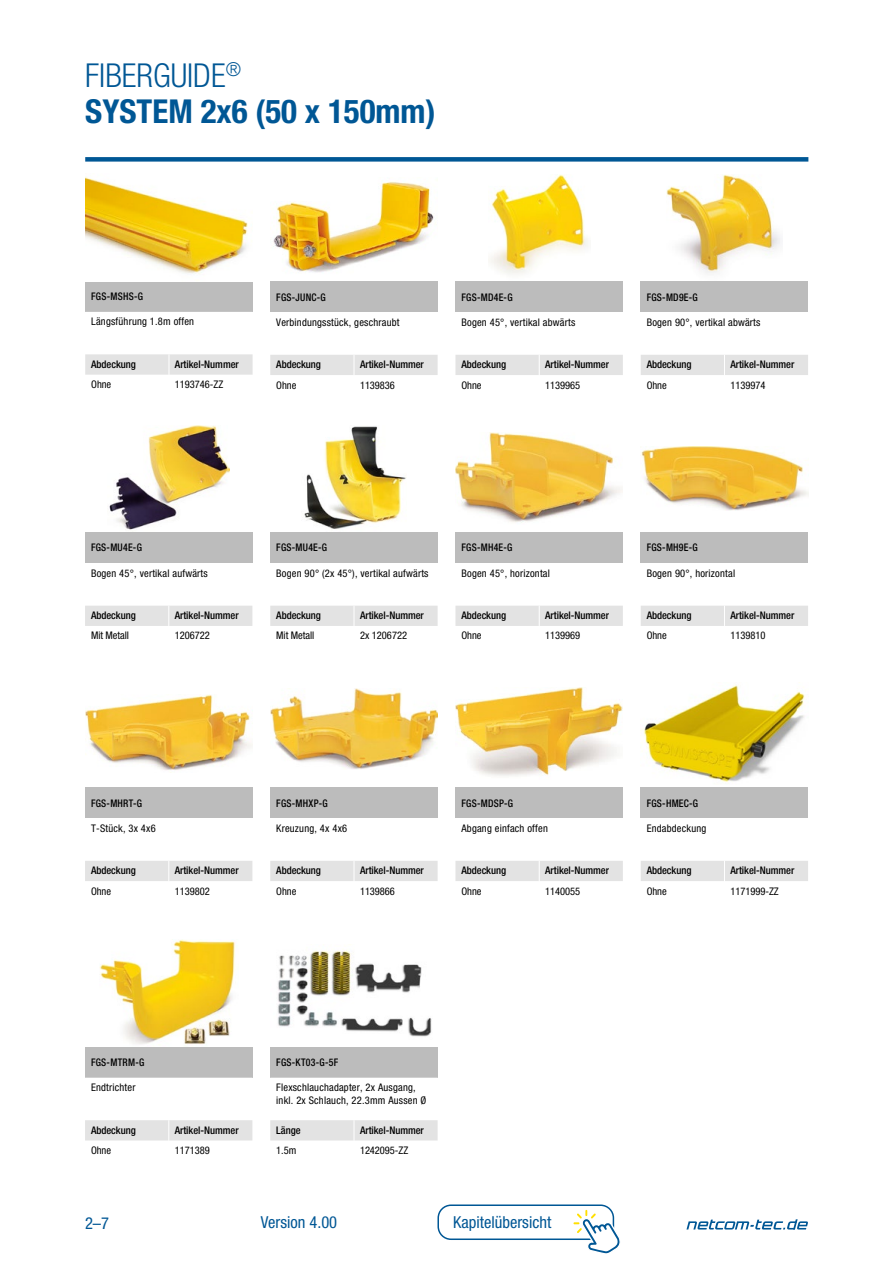
<style>
.page{position:relative;width:893px;height:1263px;background:#fff}
.page>*{position:absolute;margin:0;border:0;box-sizing:border-box;transform-origin:0 0}
.t1{font:700 condensed 33px/36px "Helvetica Neue LT Std";color:#005795}
.t2{font:condensed 16.5px "Helvetica Neue LT Std";color:#005795}
.t3{font:condensed 10.5px/12.6px "Helvetica Neue LT Std";letter-spacing:.02em;color:#000}
.t4{font:500 condensed 10.5px "Helvetica Neue LT Std";letter-spacing:-.005em;color:#000}
.t5{font:500 condensed 10.5px "Helvetica Neue LT Std";letter-spacing:-.005em;color:#000;scale:.93 1}
.t6{font:condensed 10.5px "Helvetica Neue LT Std";letter-spacing:-.005em;color:#000}
.t7{font:500 condensed 10.5px "Helvetica Neue LT Std";letter-spacing:.025em;color:#000;scale:.93 1}
.t8{font:condensed 10.5px "Helvetica Neue LT Std";color:#000}
.s1{font-weight:300}
</style>
<div class="page">
<svg style="left:686px;top:1219px;width:122px;height:10px"></svg>
<div style="left:437px;top:1204px;width:177px;height:36px;border:2px solid #005795;border-radius:13px"></div>
<svg style="left:573px;top:1210px;width:47px;height:44px"></svg>
<div style="left:85px;top:157px;width:723px;height:5px;background:#005795"></div>
<div style="left:270px;top:281px;width:168px;height:31px;background:#bcbcbc"></div>
<div style="left:270px;top:355px;width:168px;height:20px;background:#e3e3e3"></div>
<img style="left:273px;top:181px;width:161px;height:91px">
<div style="left:455px;top:281px;width:168px;height:31px;background:#bcbcbc"></div>
<div style="left:455px;top:355px;width:168px;height:20px;background:#e3e3e3"></div>
<img style="left:489px;top:175px;width:99px;height:99px">
<div style="left:455px;top:532px;width:168px;height:31px;background:#bcbcbc"></div>
<div style="left:455px;top:606px;width:168px;height:20px;background:#e3e3e3"></div>
<img style="left:455px;top:433px;width:168px;height:90px">
<div style="left:641px;top:281px;width:167px;height:31px;background:#bcbcbc"></div>
<div style="left:641px;top:355px;width:167px;height:20px;background:#e3e3e3"></div>
<img style="left:666px;top:175px;width:114px;height:98px">
<div style="left:85px;top:532px;width:167px;height:31px;background:#bcbcbc"></div>
<div style="left:85px;top:606px;width:167px;height:20px;background:#e3e3e3"></div>
<img style="left:109px;top:425px;width:121px;height:105px">
<div style="left:270px;top:532px;width:168px;height:31px;background:#bcbcbc"></div>
<div style="left:270px;top:606px;width:168px;height:20px;background:#e3e3e3"></div>
<img style="left:304px;top:426px;width:102px;height:103px">
<div style="left:641px;top:532px;width:167px;height:31px;background:#bcbcbc"></div>
<div style="left:641px;top:606px;width:167px;height:20px;background:#e3e3e3"></div>
<img style="left:641px;top:446px;width:167px;height:65px">
<div style="left:85px;top:787px;width:167px;height:31px;background:#bcbcbc"></div>
<div style="left:85px;top:861px;width:167px;height:20px;background:#e3e3e3"></div>
<img style="left:85px;top:695px;width:167px;height:75px">
<div style="left:270px;top:787px;width:168px;height:31px;background:#bcbcbc"></div>
<div style="left:270px;top:861px;width:168px;height:20px;background:#e3e3e3"></div>
<img style="left:270px;top:689px;width:168px;height:80px">
<div style="left:455px;top:787px;width:168px;height:31px;background:#bcbcbc"></div>
<div style="left:455px;top:861px;width:168px;height:20px;background:#e3e3e3"></div>
<img style="left:455px;top:687px;width:168px;height:89px">
<div style="left:641px;top:787px;width:167px;height:31px;background:#bcbcbc"></div>
<div style="left:641px;top:861px;width:167px;height:20px;background:#e3e3e3"></div>
<img style="left:642px;top:682px;width:163px;height:100px">
<div style="left:85px;top:1047px;width:167px;height:31px;background:#bcbcbc"></div>
<div style="left:85px;top:1120px;width:167px;height:21px;background:#e3e3e3"></div>
<img style="left:99px;top:940px;width:136px;height:104px">
<div style="left:270px;top:1047px;width:168px;height:31px;background:#bcbcbc"></div>
<div style="left:270px;top:1120px;width:168px;height:21px;background:#e3e3e3"></div>
<img style="left:277px;top:950px;width:155px;height:87px">
<div style="left:85px;top:281px;width:168px;height:31px;background:#bcbcbc"></div>
<svg style="left:85px;top:354px;width:168px;height:21px;background:#e4e4e4"></svg>
<img style="left:85px;top:177px;width:163px;height:97px">
<h1 class="t1" style="left:85px;top:57px;width:352px"><span class="s1">FIBERGUIDE</span><sup>®<br></sup>SYSTEM 2x6 (50 x 150mm)</h1>
<p class="t5" style="left:91px;top:290px;width:57px">FGS-MSHS-G</p>
<p class="t3" style="left:91px;top:315px;width:104px">Längsführung 1.8m offen</p>
<p class="t4" style="left:91px;top:358px;width:46px">Abdeckung</p>
<p class="t4" style="left:175px;top:358px;width:65px">Artikel-Nummer</p>
<p class="t3" style="left:91px;top:378px;width:22px">Ohne</p>
<p class="t6" style="left:175px;top:378px;width:50px">1193746-ZZ</p>
<p class="t5" style="left:276px;top:291px;width:55px">FGS-JUNC-G</p>
<p class="t3" style="left:276px;top:316px;width:125px">Verbindungsstück, geschraubt</p>
<p class="t4" style="left:276px;top:358px;width:46px">Abdeckung</p>
<p class="t4" style="left:360px;top:358px;width:65px">Artikel-Nummer</p>
<p class="t3" style="left:276px;top:378px;width:22px">Ohne</p>
<p class="t6" style="left:360px;top:379px;width:36px">1139836</p>
<p class="t5" style="left:461px;top:291px;width:56px">FGS-MD4E-G</p>
<p class="t3" style="left:461px;top:316px;width:115px">Bogen 45°, vertikal abwärts</p>
<p class="t4" style="left:461px;top:358px;width:46px">Abdeckung</p>
<p class="t4" style="left:545px;top:358px;width:65px">Artikel-Nummer</p>
<p class="t3" style="left:461px;top:378px;width:22px">Ohne</p>
<p class="t6" style="left:545px;top:379px;width:36px">1139965</p>
<p class="t5" style="left:647px;top:291px;width:56px">FGS-MD9E-G</p>
<p class="t3" style="left:647px;top:316px;width:115px">Bogen 90°, vertikal abwärts</p>
<p class="t4" style="left:647px;top:358px;width:46px">Abdeckung</p>
<p class="t4" style="left:730px;top:358px;width:65px">Artikel-Nummer</p>
<p class="t3" style="left:647px;top:378px;width:22px">Ohne</p>
<p class="t6" style="left:730px;top:379px;width:36px">1139974</p>
<p class="t5" style="left:91px;top:541px;width:56px">FGS-MU4E-G</p>
<p class="t3" style="left:91px;top:566px;width:118px">Bogen 45°, vertikal aufwärts</p>
<p class="t4" style="left:91px;top:609px;width:46px">Abdeckung</p>
<p class="t4" style="left:175px;top:609px;width:65px">Artikel-Nummer</p>
<p class="t6" style="left:91px;top:630px;width:40px">Mit Metall</p>
<p class="t6" style="left:175px;top:630px;width:36px">1206722</p>
<p class="t5" style="left:276px;top:541px;width:56px">FGS-MU4E-G</p>
<p class="t3" style="left:276px;top:566px;width:154px">Bogen 90° (2x 45°), vertikal aufwärts</p>
<p class="t4" style="left:276px;top:609px;width:46px">Abdeckung</p>
<p class="t4" style="left:360px;top:609px;width:65px">Artikel-Nummer</p>
<p class="t6" style="left:276px;top:630px;width:40px">Mit Metall</p>
<p class="t8" style="left:360px;top:630px;width:49px">2x 1206722</p>
<p class="t5" style="left:461px;top:541px;width:56px">FGS-MH4E-G</p>
<p class="t3" style="left:461px;top:566px;width:90px">Bogen 45°, horizontal</p>
<p class="t4" style="left:461px;top:609px;width:46px">Abdeckung</p>
<p class="t4" style="left:545px;top:609px;width:65px">Artikel-Nummer</p>
<p class="t3" style="left:461px;top:629px;width:22px">Ohne</p>
<p class="t6" style="left:545px;top:630px;width:36px">1139969</p>
<p class="t5" style="left:647px;top:541px;width:56px">FGS-MH9E-G</p>
<p class="t3" style="left:647px;top:566px;width:90px">Bogen 90°, horizontal</p>
<p class="t4" style="left:647px;top:609px;width:46px">Abdeckung</p>
<p class="t4" style="left:730px;top:609px;width:65px">Artikel-Nummer</p>
<p class="t3" style="left:647px;top:629px;width:22px">Ohne</p>
<p class="t6" style="left:730px;top:630px;width:36px">1139810</p>
<p class="t5" style="left:91px;top:797px;width:56px">FGS-MHRT-G</p>
<p class="t3" style="left:91px;top:822px;width:66px">T-Stück, 3x 4x6</p>
<p class="t4" style="left:91px;top:864px;width:46px">Abdeckung</p>
<p class="t4" style="left:175px;top:864px;width:65px">Artikel-Nummer</p>
<p class="t3" style="left:91px;top:884px;width:22px">Ohne</p>
<p class="t6" style="left:175px;top:885px;width:36px">1139802</p>
<p class="t5" style="left:276px;top:797px;width:57px">FGS-MHXP-G</p>
<p class="t3" style="left:276px;top:822px;width:72px">Kreuzung, 4x 4x6</p>
<p class="t4" style="left:276px;top:864px;width:46px">Abdeckung</p>
<p class="t4" style="left:360px;top:864px;width:65px">Artikel-Nummer</p>
<p class="t3" style="left:276px;top:884px;width:22px">Ohne</p>
<p class="t6" style="left:360px;top:885px;width:36px">1139866</p>
<p class="t5" style="left:461px;top:797px;width:57px">FGS-MDSP-G</p>
<p class="t3" style="left:461px;top:822px;width:88px">Abgang einfach offen</p>
<p class="t4" style="left:461px;top:864px;width:46px">Abdeckung</p>
<p class="t4" style="left:545px;top:864px;width:65px">Artikel-Nummer</p>
<p class="t3" style="left:461px;top:884px;width:22px">Ohne</p>
<p class="t6" style="left:545px;top:885px;width:36px">1140055</p>
<p class="t5" style="left:647px;top:797px;width:57px">FGS-HMEC-G</p>
<p class="t3" style="left:647px;top:822px;width:61px">Endabdeckung</p>
<p class="t4" style="left:647px;top:864px;width:46px">Abdeckung</p>
<p class="t4" style="left:730px;top:864px;width:65px">Artikel-Nummer</p>
<p class="t3" style="left:647px;top:884px;width:22px">Ohne</p>
<p class="t6" style="left:730px;top:885px;width:50px">1171999-ZZ</p>
<p class="t5" style="left:91px;top:1056px;width:59px">FGS-MTRM-G</p>
<p class="t3" style="left:91px;top:1081px;width:46px">Endtrichter</p>
<p class="t4" style="left:91px;top:1124px;width:46px">Abdeckung</p>
<p class="t4" style="left:175px;top:1124px;width:65px">Artikel-Nummer</p>
<p class="t3" style="left:91px;top:1144px;width:22px">Ohne</p>
<p class="t6" style="left:175px;top:1144px;width:36px">1171389</p>
<p class="t7" style="left:276px;top:1056px;width:68px">FGS-KT03-G-5F</p>
<p class="t3" style="left:276px;top:1081px;width:152px">Flexschlauchadapter, 2x Ausgang, inkl. 2x Schlauch, 22.3mm Aussen Ø</p>
<p class="t4" style="left:276px;top:1124px;width:26px">Länge</p>
<p class="t4" style="left:360px;top:1124px;width:65px">Artikel-Nummer</p>
<p class="t3" style="left:276px;top:1144px;width:22px">1.5m</p>
<p class="t6" style="left:360px;top:1144px;width:50px">1242095-ZZ</p>
<h2 class="t2" style="left:85px;top:1213px;width:26px">2–7</h2>
<h2 class="t2" style="left:261px;top:1213px;width:78px">Version 4.00</h2>
<h2 class="t2" style="left:453px;top:1213px;width:100px">Kapitelübersicht</h2>
</div>
